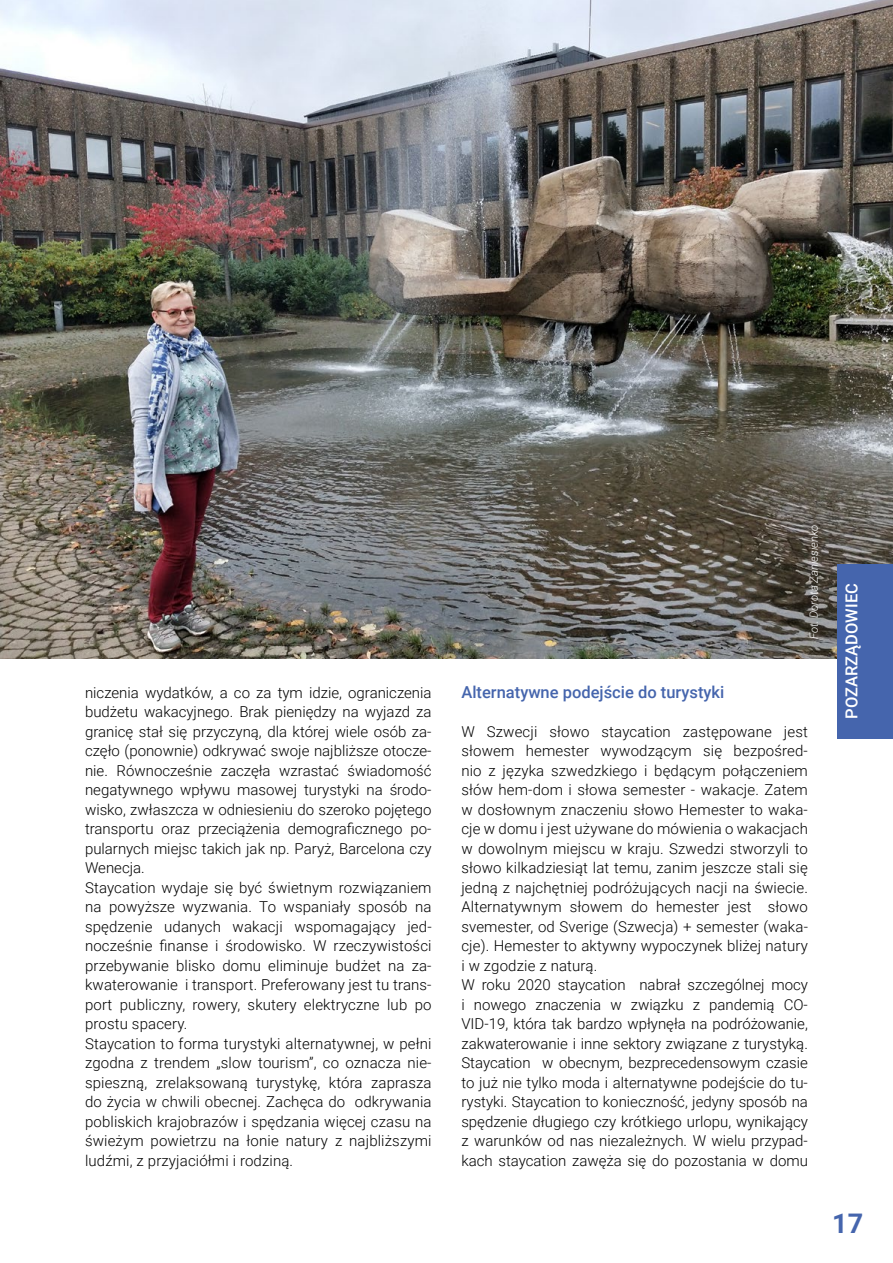
<style>
.page{position:relative;width:893px;height:1263px;background:#fff}
.page>*{position:absolute;margin:0;border:0;box-sizing:border-box;transform-origin:0 0}
.t1{font:700 27px "Roboto";color:#4565ad}
.t2{font:500 16.5px "Roboto";color:#4565ad}
.t3{font:500 16.5px "Roboto";color:#fff}
.t4{font:300 15px/19.5px "Roboto";letter-spacing:.01em;color:#000}
.t5{font:italic 300 11.25px "Roboto";color:#fff}
</style>
<div class="page">
<img style="left:0;top:0;width:893px;height:659px">
<div style="left:838px;top:564px;width:55px;height:174px;background:#4565ad"></div>
<svg style="left:889px;top:0;width:4px;height:4px"></svg>
<p class="t5" style="left:806px;top:639px;width:116px;rotate:-90deg">Fot. Dorota Zaniesienko</p>
<p class="t4" style="left:85px;top:682px;width:348px">niczenia wydatków, a co za tym idzie, ograniczenia budżetu wakacyjnego. Brak pieniędzy na wyjazd za granicę stał się przyczyną, dla której wiele osób za&shy;częło (ponownie) odkrywać swoje najbliższe otocze&shy;nie. Równocześnie zaczęła wzrastać świadomość negatywnego wpływu masowej turystyki na środo&shy;wisko, zwłaszcza w odniesieniu do szeroko pojętego transportu oraz przeciążenia demograficznego po&shy;pularnych miejsc takich jak np. Paryż, Barcelona czy Wenecja.<br>Staycation wydaje się być świetnym rozwiązaniem na powyższe wyzwania. To wspaniały sposób na spędzenie udanych wakacji wspomagający jed&shy;nocześnie finanse i środowisko. W rzeczywistości przebywanie blisko domu eliminuje budżet na za&shy;kwaterowanie i transport. Preferowany jest tu trans&shy;port publiczny, rowery, skutery elektryczne lub po prostu spacery.<br>Staycation to forma turystyki alternatywnej, w pełni zgodna z trendem „slow tourism”, co oznacza nie&shy;spieszną, zrelaksowaną turystykę, która zaprasza do życia w chwili obecnej. Zachęca do odkrywania pobliskich krajobrazów i spędzania więcej czasu na świeżym powietrzu na łonie natury z najbliższymi ludźmi, z przyjaciółmi i rodziną.</p>
<p class="t2" style="left:461px;top:680px;width:264px">Alternatywne podejście do turystyki</p>
<p class="t4" style="left:461px;top:721px;width:348px">W Szwecji słowo staycation zastępowane jest słowem hemester wywodzącym się bezpośred&shy;nio z języka szwedzkiego i będącym połączeniem słów hem-dom i słowa semester - wakacje. Zatem w dosłownym znaczeniu słowo Hemester to waka&shy;cje w domu i jest używane do mówienia o wakacjach w dowolnym miejscu w kraju. Szwedzi stworzyli to słowo kilkadziesiąt lat temu, zanim jeszcze stali się jedną z najchętniej podróżujących nacji na świecie.<br>Alternatywnym słowem do hemester jest słowo svemester, od Sverige (Szwecja) + semester (waka&shy;cje). Hemester to aktywny wypoczynek bliżej natury i w zgodzie z naturą.<br>W roku 2020 staycation nabrał szczególnej mocy i nowego znaczenia w związku z pandemią CO-VID-19, która tak bardzo wpłynęła na podróżowanie, zakwaterowanie i inne sektory związane z turystyką.<br>Staycation w obecnym, bezprecedensowym czasie to już nie tylko moda i alternatywne podejście do tu&shy;rystyki. Staycation to konieczność, jedyny sposób na spędzenie długiego czy krótkiego urlopu, wynikający z warunków od nas niezależnych. W wielu przypad&shy;kach staycation zawęża się do pozostania w domu</p>
<p class="t3" style="left:840px;top:719px;width:137px;rotate:-90deg">POZARZĄDOWIEC</p>
<h1 class="t1" style="left:832px;top:1205px;width:32px">17</h1>
</div>
